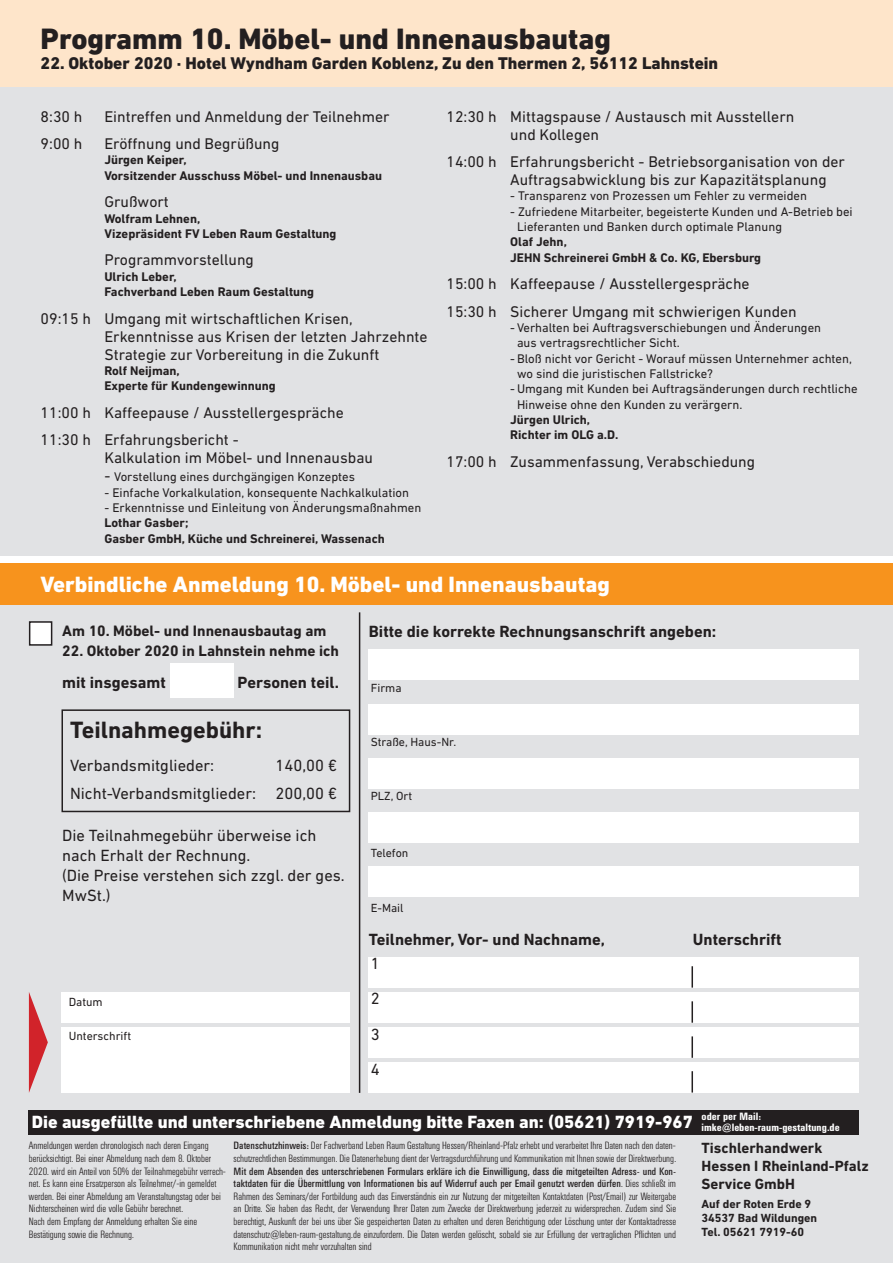
<style>
.page{position:relative;width:893px;height:1263px;background:#fff}
.page>*{position:absolute;margin:0;border:0;box-sizing:border-box;transform-origin:0 0}
.t1{font:800 30px "DIN Next LT Pro";color:#231f20}
.t2{font:700 24px "DIN Next LT Pro";color:#231f20}
.t3{font:800 22.5px "DIN Next LT Pro";color:#fff}
.t4{font:800 18px "DIN Next LT Pro";color:#fff}
.t5{font:800 17.25px "DIN Next LT Pro";color:#231f20}
.t6{font:16.5px/35.1px "DIN Next LT Pro";color:#231f20;text-align:justify}
.t7{font:700 16.5px "DIN Next LT Pro";color:#231f20}
.t8{font:15.75px/18px "DIN Next LT Pro";color:#231f20}
.t9{font:700 15.3px "DIN Next LT Pro";color:#231f20}
.t10{font:700 15px/18px "DIN Next LT Pro";color:#231f20}
.t11{font:12.75px/15.3px "DIN Next LT Pro";color:#231f20}
.t12{font:700 12.75px/15.3px "DIN Next LT Pro";color:#231f20}
.t13{font:12px "DIN Next LT Pro";color:#231f20}
.t14{font:700 12px/14.4px "DIN Next LT Pro";color:#231f20}
.t15{font:300 10.5px/12.6px "Univers Condensed BQ";color:#231f20}
.t16{font:700 10.5px/11.2px "Univers Condensed BQ";color:#fff;scale:1.07 1}
.s1{font-size:15.75px}
.s2{font-weight:400}
</style>
<div class="page">
<div style="left:0;top:604px;width:893px;height:659px;background:#e1e2e4"></div>
<div style="left:62px;top:709px;width:288px;height:103px;border:2px solid #231f20"></div>
<div style="left:369px;top:649px;width:490px;height:31px;background:#fff"></div>
<div style="left:369px;top:957px;width:490px;height:30px;background:#fff"></div>
<div style="left:62px;top:992px;width:288px;height:31px;background:#fff"></div>
<div style="left:62px;top:1027px;width:288px;height:66px;background:#fff"></div>
<div style="left:369px;top:992px;width:490px;height:31px;background:#fff"></div>
<div style="left:369px;top:1027px;width:490px;height:31px;background:#fff"></div>
<div style="left:369px;top:1062px;width:490px;height:31px;background:#fff"></div>
<div style="left:369px;top:704px;width:490px;height:31px;background:#fff"></div>
<div style="left:369px;top:758px;width:490px;height:31px;background:#fff"></div>
<div style="left:369px;top:812px;width:490px;height:31px;background:#fff"></div>
<div style="left:369px;top:866px;width:490px;height:31px;background:#fff"></div>
<div style="left:0;top:86px;width:893px;height:470px;background:#e1e2e4"></div>
<div style="left:0;top:0;width:893px;height:86px;background:#fee5ca"></div>
<div style="left:0;top:563px;width:893px;height:42px;background:#f7931d"></div>
<div style="left:29px;top:1110px;width:830px;height:24px;background:#231f20"></div>
<div style="left:29px;top:621px;width:23px;height:25px;background:#fff;border:2px solid #231f20"></div>
<hr style="left:359px;top:612px;width:1px;height:481px;background:#231f20">
<svg style="left:29px;top:992px;width:19px;height:101px"></svg>
<div style="left:170px;top:663px;width:64px;height:34px;background:#fff"></div>
<hr style="left:691px;top:966px;width:2px;height:21px;background:#231f20">
<hr style="left:691px;top:1001px;width:2px;height:22px;background:#231f20">
<hr style="left:691px;top:1036px;width:2px;height:22px;background:#231f20">
<hr style="left:691px;top:1071px;width:2px;height:21px;background:#231f20">
<h1 class="t1" style="left:41px;top:21px;width:572px">Programm 10. Möbel- und Innenausbautag</h1>
<h3 class="t5" style="left:41px;top:53px;width:679px">22. Oktober 2020 · Hotel Wyndham Garden Koblenz, Zu den Thermen 2, 56112 Lahnstein</h3>
<h3 class="t8" style="left:41px;top:107px;width:43px">8:30 h</h3>
<h3 class="t8" style="left:104px;top:107px;width:287px">Eintreffen und Anmeldung der Teilnehmer</h3>
<h3 class="t8" style="left:41px;top:135px;width:43px">9:00 h</h3>
<h3 class="t8" style="left:104px;top:135px;width:176px">Eröffnung und Begrüßung</h3>
<p class="t12" style="left:104px;top:152px;width:279px">Jürgen Keiper,<br>Vorsitzender Ausschuss Möbel- und Innenausbau</p>
<h3 class="t8" style="left:104px;top:193px;width:66px">Grußwort</h3>
<p class="t12" style="left:104px;top:211px;width:234px">Wolfram Lehnen,<br>Vizepräsident FV Leben Raum Gestaltung</p>
<h3 class="t8" style="left:104px;top:251px;width:151px">Programmvorstellung</h3>
<p class="t12" style="left:104px;top:269px;width:211px">Ulrich Leber,<br>Fachverband Leben Raum Gestaltung</p>
<h3 class="t8" style="left:104px;top:309px;width:325px;text-indent:-64px">09:15 h Umgang mit wirtschaftlichen Krisen,<br>Erkenntnisse aus Krisen der letzten Jahrzehnte<br>Strategie zur Vorbereitung in die Zukunft</h3>
<p class="t12" style="left:104px;top:363px;width:173px">Rolf Neijman,<br>Experte für Kundengewinnung</p>
<h3 class="t8" style="left:41px;top:398px;width:305px;line-height:27.6px">11:00 h Kaffeepause / Ausstellergespräche<br>11:30 h Erfahrungsbericht -</h3>
<h3 class="t8" style="left:104px;top:449px;width:270px">Kalkulation im Möbel- und Innenausbau</h3>
<p class="t11" style="left:104px;top:469px;width:252px"><span class="s1">-</span> Vorstellung eines durchgängigen Konzeptes</p>
<p class="t11" style="left:104px;top:484px;width:306px">- Einfache Vorkalkulation, konsequente Nachkalkulation</p>
<p class="t11" style="left:104px;top:500px;width:318px">- Erkenntnisse und Einleitung von Änderungsmaßnahmen</p>
<p class="t12" style="left:104px;top:515px;width:282px">Lothar Gasber;<br>Gasber GmbH, Küche und Schreinerei, Wassenach</p>
<h3 class="t8" style="left:510px;top:107px;width:286px;text-indent:-64px">12:30 h Mittagspause / Austausch mit Ausstellern und Kollegen</h3>
<h3 class="t8" style="left:510px;top:153px;width:336px;text-indent:-64px">14:00 h Erfahrungsbericht - Betriebsorganisation von der<br>Auftragsabwicklung bis zur Kapazitätsplanung</h3>
<p class="t11" style="left:510px;top:188px;width:298px">- Transparenz von Prozessen um Fehler zu vermeiden</p>
<p class="t11" style="left:517px;top:204px;width:337px;text-indent:-7px">- Zufriedene Mitarbeiter, begeisterte Kunden und A-Betrieb bei<br>Lieferanten und Banken durch optimale Planung</p>
<p class="t12" style="left:510px;top:234px;width:252px">Olaf Jehn,<br>JEHN Schreinerei GmbH &amp; Co. KG, Ebersburg</p>
<h3 class="t8" style="left:446px;top:270px;width:352px;line-height:27.6px">15:00 h Kaffeepause / Ausstellergespräche<br>15:30 h Sicherer Umgang mit schwierigen Kunden</h3>
<p class="t11" style="left:510px;top:320px;width:312px">- Verhalten bei Auftragsverschiebungen und Änderungen</p>
<p class="t11" style="left:517px;top:335px;width:164px">aus vertragsrechtlicher Sicht.</p>
<p class="t11" style="left:510px;top:350px;width:343px">-Bloß nicht vor Gericht - Worauf müssen Unternehmer achten,</p>
<p class="t11" style="left:517px;top:366px;width:198px">wo sind die juristischen Fallstricke?</p>
<p class="t11" style="left:510px;top:381px;width:349px">-Umgang mit Kunden bei Auftragsänderungen durch rechtliche</p>
<p class="t11" style="left:517px;top:396px;width:227px">Hinweise ohne den Kunden zu verärgern.</p>
<p class="t12" style="left:510px;top:412px;width:110px">Jürgen Ulrich,<br>Richter im OLG a.D.</p>
<h3 class="t8" style="left:446px;top:452px;width:310px">17:00 h Zusammenfassung, Verabschiedung</h3>
<h3 class="t3" style="left:41px;top:571px;width:571px">Verbindliche Anmeldung 10. Möbel- und Innenausbautag</h3>
<h3 class="t9" style="left:62px;top:622px;width:266px">Am 10. Möbel- und Innenausbautag am</h3>
<h3 class="t9" style="left:62px;top:641px;width:278px">22. Oktober 2020 in Lahnstein nehme ich</h3>
<h3 class="t7" style="left:62px;top:673px;width:278px">mit insgesamt _______ Personen teil.</h3>
<h2 class="t2" style="left:70px;top:716px;width:194px">Teilnahmegebühr:</h2>
<h3 class="t6" style="left:70px;top:747px;width:146px">Verbandsmitglieder:</h3>
<h3 class="t6" style="left:70px;top:751px;width:269px;line-height:28.3px;text-align:right">140,00 €<br>Nicht-Verbandsmitglieder: 200,00 €</h3>
<h3 class="t6" style="left:62px;top:826px;width:284px;line-height:19.8px;text-align:left">Die Teilnahmegebühr überweise ich nach Erhalt der Rechnung.<br>(Die Preise verstehen sich zzgl. der ges.<br>MwSt.)</h3>
<p class="t13" style="left:69px;top:995px;width:36px">Datum</p>
<p class="t13" style="left:69px;top:1029px;width:64px">Unterschrift</p>
<h3 class="t7" style="left:369px;top:621px;width:349px">Bitte die korrekte Rechnungsanschrift angeben:</h3>
<p class="t13" style="left:371px;top:680px;width:32px">Firma</p>
<p class="t13" style="left:371px;top:735px;width:87px">Straße, Haus-Nr.</p>
<p class="t13" style="left:371px;top:789px;width:43px">PLZ, Ort</p>
<p class="t13" style="left:371px;top:846px;width:39px">Telefon</p>
<p class="t13" style="left:371px;top:900px;width:34px">E-Mail</p>
<h3 class="t7" style="left:369px;top:930px;width:238px">Teilnehmer, Vor- und Nachname,</h3>
<h3 class="t7" style="left:693px;top:930px;width:90px">Unterschrift</h3>
<h3 class="t6" style="left:371px;top:946px;width:10px">1<br>2<br>3<br>4</h3>
<h3 class="t4" style="left:32px;top:1111px;width:662px">Die ausgefüllte und unterschriebene Anmeldung bitte Faxen an: (05621) 7919-967</h3>
<p class="t15" style="left:29px;top:1140px;width:199px">Anmeldungen werden chronologisch nach deren Eingang berücksichtigt. Bei einer Abmeldung nach dem 8. Oktober 2020. wird ein Anteil von 50% der Teilnahmegebühr verrech&shy;net. Es kann eine Ersatzperson als Teilnehmer/-in gemeldet werden. Bei einer Abmeldung am Veranstaltungstag oder bei Nichterscheinen wird die volle Gebühr berechnet.<br>Nach dem Empfang der Anmeldung erhalten Sie eine Bestätigung sowie die Rechnung.</p>
<p class="t15" style="left:234px;top:1140px;width:444px"><span class="s2">Datenschutzhinweis:</span> Der Fachverband Leben Raum Gestaltung Hessen/Rheinland-Pfalz erhebt und verarbeitet Ihre Daten nach den daten&shy;schutzrechtlichen Bestimmungen. Die Datenerhebung dient der Vertragsdurchführung und Kommunikation mit Ihnen sowie der Direktwerbung.</p>
<p class="t15" style="left:234px;top:1165px;width:444px;text-align:justify"><span class="s2">Mit dem Absenden des unterschriebenen Formulars erkläre ich die Einwilligung, dass die mitgeteilten Adress- und Kon&shy;taktdaten für die Übermittlung von Informationen bis auf Widerruf auch per Email genutzt werden dürfen</span>. Dies schließt im Rahmen des Seminars/der Fortbildung auch das Einverständnis ein zur Nutzung der mitgeteilten Kontaktdaten (Post/Email) zur Weitergabe an Dritte. Sie haben das Recht, der Verwendung Ihrer Daten zum Zwecke der Direktwerbung jederzeit zu widersprechen. Zudem sind Sie berechtigt, Auskunft der bei uns über Sie gespeicherten Daten zu erhalten und deren Berichtigung oder Löschung unter der Kontaktadresse datenschutz@leben-raum-gestaltung.de einzufordern. Die Daten werden gelöscht, sobald sie zur Erfüllung der vertraglichen Pflichten und Kommunikation nicht mehr vorzuhalten sind</p>
<p class="t16" style="left:702px;top:1111px;width:131px">oder per Mail: imke@leben-raum-gestaltung.de</p>
<h3 class="t10" style="left:702px;top:1139px;width:169px">Tischlerhandwerk<br>Hessen I Rheinland-Pfalz<br>Service GmbH</h3>
<p class="t14" style="left:702px;top:1196px;width:117px">Auf der Roten Erde 9<br>34537 Bad Wildungen<br>Tel. 05621 7919-60</p>
</div>
